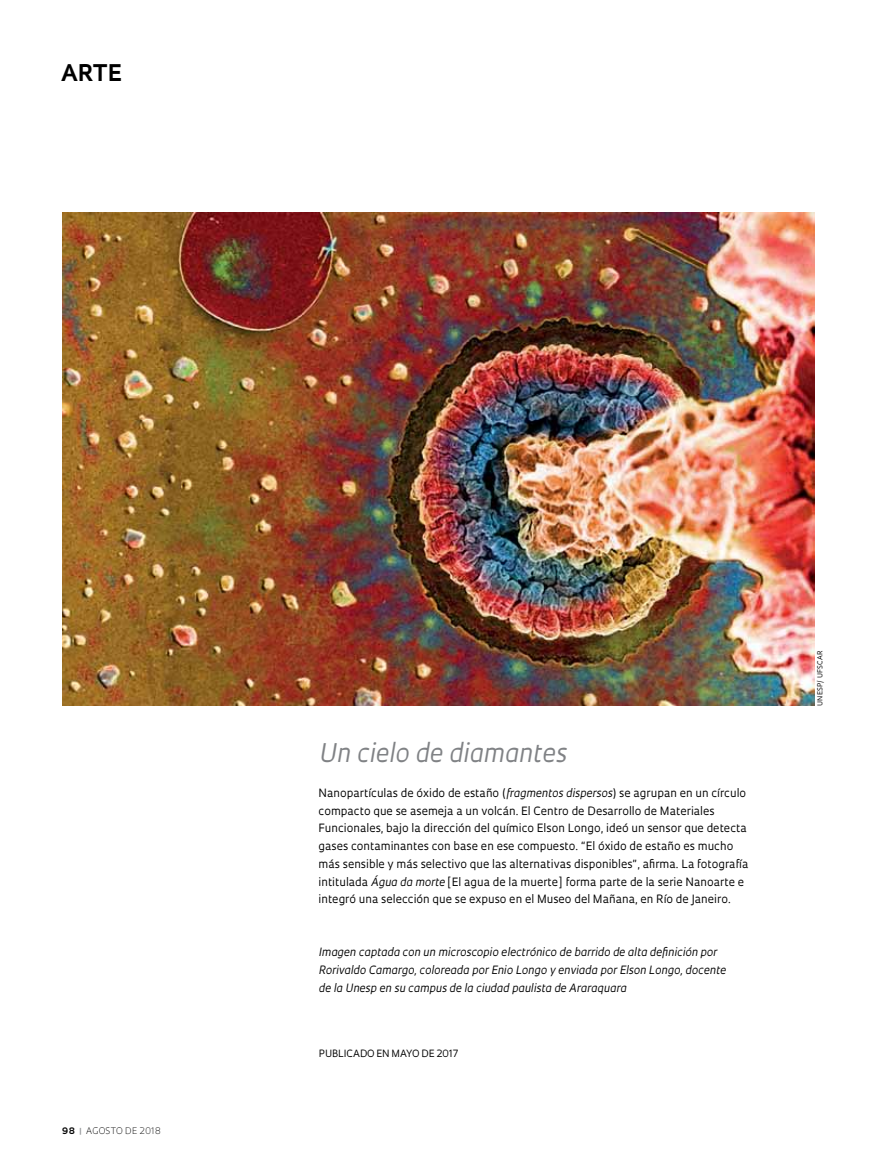
<style>
.page{position:relative;width:885px;height:1169px;background:#fff}
.page>*{position:absolute;margin:0;border:0;box-sizing:border-box;transform-origin:0 0}
.t1{font:italic 25.05px "Oculum";color:#808285}
.t2{font:700 22.35px "Oculum";color:#000}
.t3{font:11.1px/17.7px "Oculum";color:#000}
.t4{font:italic 11.1px/17.7px "Oculum";color:#000}
.t5{font:9.75px "Oculum";letter-spacing:-.005em;color:#000}
.t6{font:300 8.7px "Oculum";letter-spacing:.01em;color:#000}
.t7{font:6.75px "Oculum";letter-spacing:.02em;color:#000}
.s1{font-weight:700}
.s2{font-weight:700;color:#939598}
.s3{font-style:italic}
</style>
<div class="page">
<img style="left:62px;top:212px;width:752px;height:493px">
<h2 class="t2" style="left:61px;top:58px;width:62px">ARTe</h2>
<p class="t6" style="left:62px;top:1124px;width:101px"><span class="s1">98</span> <span class="s2">|</span> AGOSTO DE 2018</p>
<h1 class="t1" style="left:319px;top:736px;width:249px">Un cielo de diamantes</h1>
<p class="t3" style="left:319px;top:783px;width:431px">Nanopartículas de óxido de estaño (<span class="s3">fragmentos dispersos</span>) se agrupan en un círculo compacto que se asemeja a un volcán. El Centro de Desarrollo de Materiales Funcionales, bajo la dirección del químico Elson Longo, ideó un sensor que detecta gases contaminantes con base en ese compuesto. “El óxido de estaño es mucho más sensible y más selectivo que las alternativas disponibles”, afirma. La fotografía intitulada <span class="s3">Água da morte</span> [El agua de la muerte] forma parte de la serie Nanoarte e integró una selección que se expuso en el Museo del Mañana, en Río de Janeiro.</p>
<p class="t4" style="left:319px;top:943px;width:409px">Imagen captada con un microscopio electrónico de barrido de alta definición por<br>Rorivaldo Camargo, coloreada por Enio Longo y enviada por Elson Longo, docente de la Unesp en su campus de la ciudad paulista de Araraquara</p>
<p class="t5" style="left:319px;top:1047px;width:141px">Publicado en mayo de 2017</p>
<p class="t7" style="left:816px;top:705px;width:55px;rotate:-90deg">unesp/ ufscar</p>
</div>
